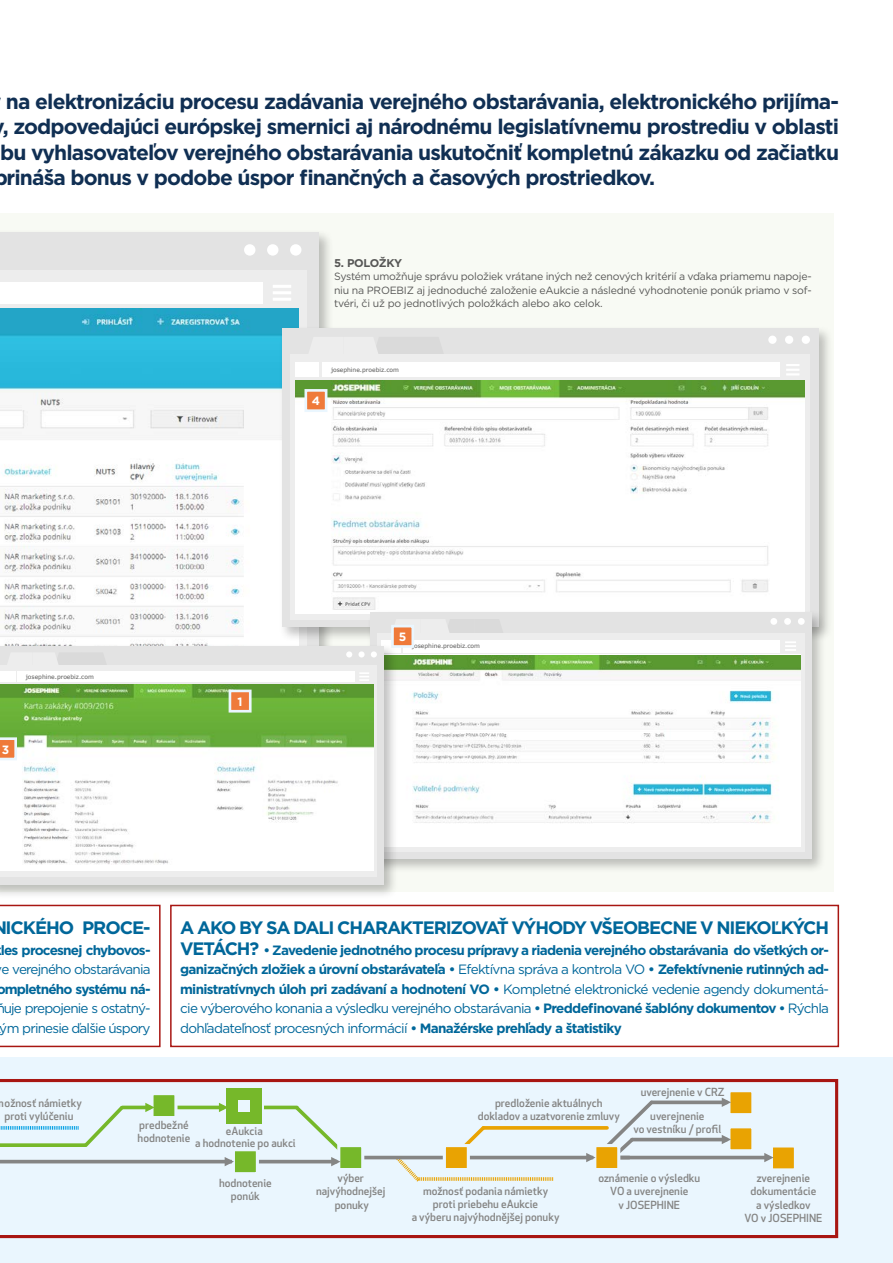
<style>
.page{position:relative;width:893px;height:1263px;background:#fff}
.page>*{position:absolute;margin:0;border:0;box-sizing:border-box;transform-origin:0 0}
.t1{font:700 21px "Gotham";letter-spacing:-.04em;color:#102f53}
.t2{font:700 18px "Gotham";letter-spacing:-.06em;color:#00679a}
.t3{font:700 13.5px/19.5px "Gotham";letter-spacing:-.06em;color:#00679a;text-align:justify}
.t4{font:13.5px/19.5px "Gotham";letter-spacing:-.06em;color:#00679a}
.t5{font:700 12px "Gotham";color:#fff}
.t6{font:700 11.25px "Gotham";letter-spacing:-.035em;color:#575756}
.t7{font:500 10.95px/13px "Apex New";color:#858584;text-align:center}
.t8{font:10.5px/13.5px "Gotham";letter-spacing:-.02em;color:#575756;text-align:justify}
.t9{font:6px "Verdana";color:#575756}
.s1{font-size:18px}
.s2{font-weight:400}
</style>
<div class="page">
<div style="left:0;top:214px;width:833px;height:678px;background:#f8faf4"></div>
<svg style="left:0;top:905px;width:161px;height:142px"></svg>
<div style="left:0;top:232px;width:319px;height:483px;background:#e3e3e3"></div>
<div style="left:0;top:270px;width:306px;height:433px;background:#ededed"></div>
<div style="left:0;top:282px;width:263px;height:22px;background:#fff"></div>
<hr style="left:273px;top:285px;width:18px;height:3px;background:#fff">
<hr style="left:273px;top:291px;width:18px;height:3px;background:#fff">
<hr style="left:273px;top:298px;width:18px;height:3px;background:#fff">
<div style="left:290px;top:244px;width:11px;height:12px;background:#fff;border-radius:50%"></div>
<div style="left:267px;top:244px;width:11px;height:12px;background:#fff;border-radius:50%"></div>
<div style="left:244px;top:244px;width:11px;height:12px;background:#fff;border-radius:50%"></div>
<img style="left:0;top:308px;width:299px;height:335px">
<div style="left:170px;top:905px;width:669px;height:142px;border:2px solid #a81612"></div>
<div style="left:0;top:1057px;width:893px;height:206px;background:#eaf6fe"></div>
<svg style="left:0;top:1079px;width:838px;height:159px"></svg>
<svg style="left:657px;top:1100px;width:65px;height:4px"></svg>
<hr style="left:632px;top:1138px;width:102px;height:3px;background:#858584">
<div style="left:443px;top:1144px;width:27px;height:27px;background:#e9a302;border:3px solid #eaf6fe"></div>
<div style="left:727px;top:1125px;width:27px;height:27px;background:#e9a302;border:3px solid #eaf6fe"></div>
<div style="left:727px;top:1089px;width:27px;height:27px;background:#e9a302;border:3px solid #eaf6fe"></div>
<svg style="left:722px;top:1135px;width:9px;height:9px"></svg>
<svg style="left:722px;top:1097px;width:9px;height:10px"></svg>
<div style="left:593px;top:1144px;width:27px;height:27px;background:#e9a302;border:3px solid #eaf6fe"></div>
<svg style="left:586px;top:1097px;width:71px;height:65px"></svg>
<svg style="left:292px;top:1102px;width:59px;height:64px"></svg>
<div style="left:279px;top:325px;width:555px;height:317px;background:#000;opacity:.25"></div>
<div style="left:282px;top:328px;width:536px;height:299px;background:#e3e3e3"></div>
<div style="left:290px;top:354px;width:520px;height:266px;background:#ededed"></div>
<div style="left:322px;top:362px;width:458px;height:15px;background:#fff"></div>
<svg style="left:786px;top:364px;width:13px;height:11px"></svg>
<div style="left:802px;top:336px;width:8px;height:8px;background:#fff;border-radius:50%"></div>
<div style="left:785px;top:336px;width:8px;height:8px;background:#fff;border-radius:50%"></div>
<div style="left:768px;top:336px;width:9px;height:8px;background:#fff;border-radius:50%"></div>
<div style="left:295px;top:362px;width:24px;height:15px;background:#fff"></div>
<img style="left:295px;top:380px;width:510px;height:230px">
<div style="left:306px;top:390px;width:20px;height:21px;background:#ef7a3a"></div>
<div style="left:304px;top:389px;width:23px;height:23px;border:3px solid #eaf6fe"></div>
<div style="left:367px;top:609px;width:460px;height:265px;background:#000;opacity:.25"></div>
<div style="left:370px;top:612px;width:442px;height:246px;background:#e3e3e3"></div>
<div style="left:377px;top:634px;width:428px;height:218px;background:linear-gradient(to right,#f3f3f3,#f2f2f2)"></div>
<div style="left:404px;top:640px;width:376px;height:12px;background:#fff"></div>
<svg style="left:395px;top:624px;width:20px;height:10px"></svg>
<svg style="left:785px;top:641px;width:11px;height:10px"></svg>
<div style="left:798px;top:618px;width:7px;height:7px;background:#fff;border-radius:50%"></div>
<div style="left:784px;top:618px;width:7px;height:7px;background:#fff;border-radius:50%"></div>
<div style="left:770px;top:618px;width:7px;height:7px;background:#fff;border-radius:50%"></div>
<div style="left:381px;top:640px;width:20px;height:12px;background:#fff"></div>
<div style="left:381px;top:655px;width:419px;height:192px;background:#fff"></div>
<img style="left:398px;top:655px;width:402px;height:168px">
<div style="left:392px;top:626px;width:21px;height:20px;background:#ef7a3a"></div>
<div style="left:391px;top:625px;width:23px;height:23px;border:3px solid #eaf6fe"></div>
<div style="left:0;top:643px;width:398px;height:256px;background:#000;opacity:.25"></div>
<div style="left:0;top:646px;width:383px;height:238px;background:#e3e3e3"></div>
<svg style="left:0;top:665px;width:377px;height:212px;fill:#ededed"></svg>
<div style="left:17px;top:671px;width:338px;height:11px;background:#fff"></div>
<svg style="left:359px;top:672px;width:10px;height:9px"></svg>
<svg style="left:371px;top:651px;width:6px;height:6px"></svg>
<div style="left:358px;top:651px;width:7px;height:6px;background:#fff;border-radius:50%"></div>
<svg style="left:346px;top:651px;width:6px;height:6px"></svg>
<div style="left:0;top:671px;width:15px;height:11px;background:#fff"></div>
<div style="left:0;top:684px;width:373px;height:185px;background:#fff"></div>
<img style="left:0;top:684px;width:373px;height:180px">
<div style="left:230px;top:691px;width:20px;height:20px;background:#ef7a3a"></div>
<div style="left:229px;top:690px;width:23px;height:22px;border:3px solid #eaf6fe"></div>
<svg style="left:0;top:737px;width:17px;height:23px"></svg>
<h1 class="t1" style="left:6px;top:87px;width:835px">na elektronizáciu procesu zadávania verejného obstarávania, elektronického prijíma-</h1>
<h1 class="t1" style="left:3px;top:113px;width:838px">, zodpovedajúci európskej smernici aj národnému legislatívnemu prostrediu v oblasti</h1>
<h1 class="t1" style="left:0;top:138px;width:840px">bu vyhlasovateľov verejného obstarávania uskutočniť kompletnú zákazku od začiatku</h1>
<h1 class="t1" style="left:-7px;top:164px;width:663px">prináša bonus v podobe úspor finančných a časových prostriedkov.</h1>
<p class="t6" style="left:334px;top:255px;width:70px">5. POLOŽKY</p>
<p class="t8" style="left:334px;top:270px;width:479px">Systém umožňuje správu položiek vrátane iných než cenových kritérií a vďaka priamemu napoje&shy;niu na PROEBIZ aj jednoduché založenie eAukcie a následné vyhodnotenie ponúk priamo v sof&shy;tvéri, či už po jednotlivých položkách alebo ako celok.</p>
<p class="t5" style="left:312px;top:393px;width:10px">4</p>
<p class="t9" style="left:331px;top:366px;width:69px">josephine.proebiz.com</p>
<p class="t9" style="left:26px;top:672px;width:69px">josephine.proebiz.com</p>
<p class="t5" style="left:2px;top:741px;width:9px">3</p>
<p class="t5" style="left:238px;top:694px;width:7px">1</p>
<p class="t5" style="left:399px;top:629px;width:9px">5</p>
<p class="t9" style="left:412px;top:642px;width:69px">josephine.proebiz.com</p>
<h2 class="t2" style="left:6px;top:915px;width:147px">ICKÉHO PROCE-</h2>
<p class="t3" style="left:1px;top:940px;width:151px">les procesnej chybovos-</p>
<p class="t4" style="left:2px;top:959px;width:151px">e verejného obstarávania</p>
<p class="t3" style="left:-4px;top:979px;width:156px">ompletného systému ná-</p>
<p class="t4" style="left:-4px;top:998px;width:156px">ňuje prepojenie s ostatný&shy;ým prinesie ďalšie úspory</p>
<p class="t2" style="left:180px;top:915px;width:650px">A AKO BY SA DALI CHARAKTERIZOVAŤ VÝHODY VŠEOBECNE V NIEKOĽKÝCH</p>
<p class="t3" style="left:180px;top:940px;width:650px"><span class="s1">VETÁCH?</span> • Zavedenie jednotného procesu prípravy a riadenia verejného obstarávania do všetkých or&shy;ganizačných zložiek a úrovní obstarávateľa • <span class="s2">Efektívna správa a kontrola VO</span> • Zefektívnenie rutinných ad&shy;ministratívnych úloh pri zadávaní a hodnotení VO • <span class="s2">Kompletné elektronické vedenie agendy dokumentá&shy;cie výberového konania a výsledku verejného obstarávania</span> • Preddefinované šablóny dokumentov • <span class="s2">Rýchla dohľadateľnosť procesných informácií</span> • Manažérske prehľady a štatistiky</p>
<p class="t7" style="left:-4px;top:1096px;width:87px">možnosť námietky proti vylúčeniu</p>
<p class="t7" style="left:478px;top:1096px;width:144px">predloženie aktuálnych dokladov a uzatvorenie zmluvy</p>
<p class="t7" style="left:139px;top:1118px;width:51px">predbežné</p>
<p class="t7" style="left:138px;top:1131px;width:54px">hodnotenie</p>
<p class="t7" style="left:226px;top:1124px;width:38px">eAukcia</p>
<p class="t7" style="left:195px;top:1136px;width:102px">a hodnotenie po aukci</p>
<p class="t7" style="left:641px;top:1085px;width:85px">uverejnenie v CRZ</p>
<p class="t7" style="left:633px;top:1109px;width:89px">uverejnenie<br>vo vestníku / profil</p>
<p class="t7" style="left:219px;top:1176px;width:54px">hodnotenie</p>
<p class="t7" style="left:231px;top:1189px;width:30px">ponúk</p>
<p class="t7" style="left:338px;top:1172px;width:28px">výber</p>
<p class="t7" style="left:316px;top:1185px;width:71px">najvýhodnejšej</p>
<p class="t7" style="left:335px;top:1198px;width:36px">ponuky</p>
<p class="t7" style="left:412px;top:1184px;width:149px">možnosť podania námietky proti priebehu eAukcie<br>a výberu najvýhodnějšej ponuky</p>
<p class="t7" style="left:598px;top:1172px;width:103px">oznámenie o výsledku<br>VO a uverejnenie<br>v JOSEPHINE</p>
<p class="t7" style="left:744px;top:1172px;width:79px">zverejnenie dokumentácie<br>a výsledkov<br>VO v JOSEPHINE</p>
</div>
